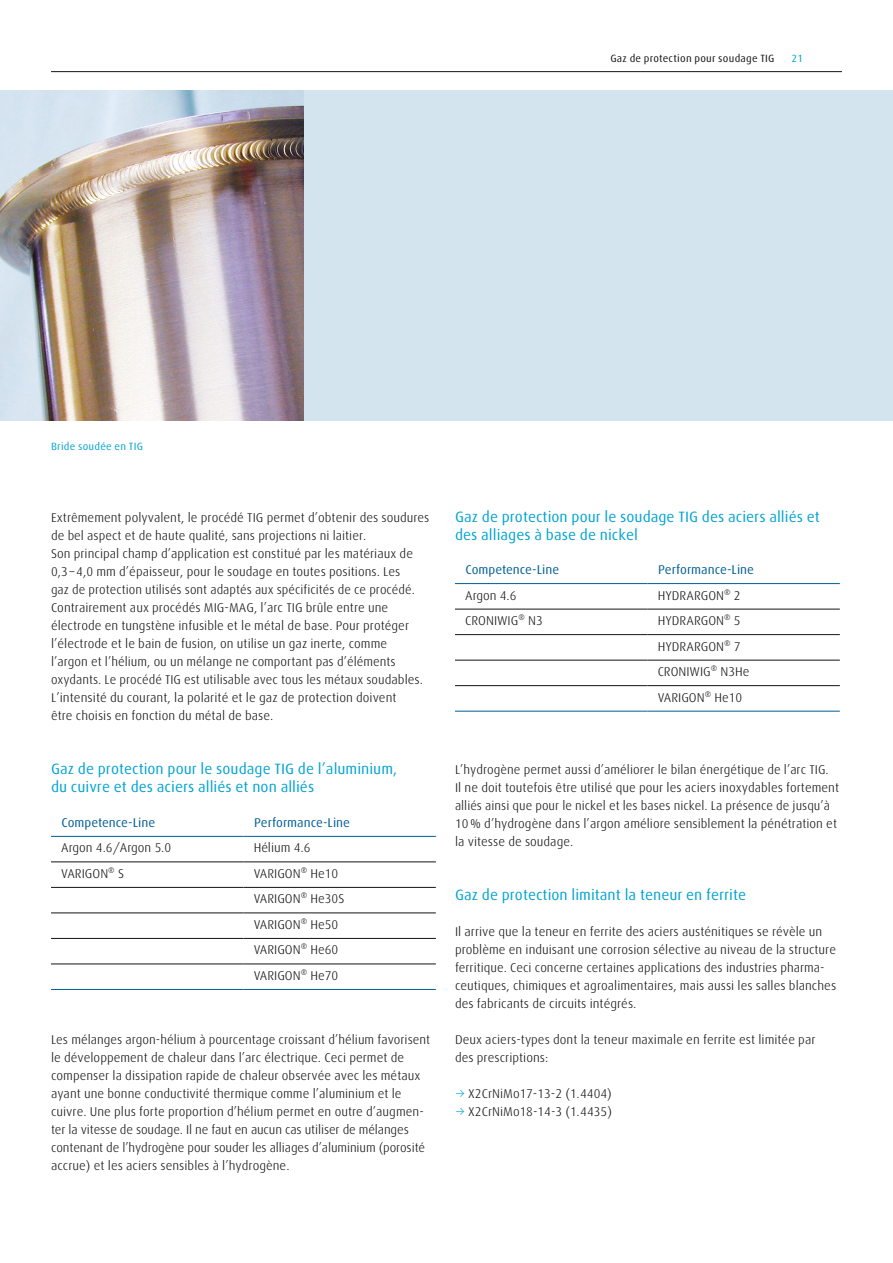
<style>
.page{position:relative;width:893px;height:1263px;background:#fff}
.page>*{position:absolute;margin:0;border:0;box-sizing:border-box;transform-origin:0 0}
.t1{font:15px/18px "Linde Dax Global";color:#00a3d3}
.t2{font:300 12.75px/18px "Linde Dax Global";color:#131413}
.t3{font:12.75px "Linde Dax Global";color:#005e95}
.t4{font:10.5px "Linde Dax Global";letter-spacing:.02em;color:#131413}
.t5{font:10.5px "Linde Dax Global";letter-spacing:.02em;color:#00a3d3}
.s1{color:#00a3d3}
</style>
<div class="page">
<div style="left:0;top:90px;width:893px;height:331px;background:#d4e4ee"></div>
<img style="left:0;top:90px;width:303px;height:331px">
<hr style="left:51px;top:836px;width:192px;height:1px;background:#005e95">
<hr style="left:243px;top:836px;width:193px;height:1px;background:#005e95">
<hr style="left:51px;top:862px;width:192px;height:1px;background:#131413">
<hr style="left:243px;top:862px;width:193px;height:1px;background:#131413">
<hr style="left:51px;top:887px;width:192px;height:1px;background:#131413">
<hr style="left:243px;top:887px;width:193px;height:1px;background:#131413">
<hr style="left:51px;top:913px;width:192px;height:1px;background:#131413">
<hr style="left:243px;top:913px;width:193px;height:1px;background:#131413">
<hr style="left:51px;top:938px;width:192px;height:1px;background:#131413">
<hr style="left:243px;top:938px;width:193px;height:1px;background:#131413">
<hr style="left:51px;top:964px;width:192px;height:1px;background:#131413">
<hr style="left:243px;top:964px;width:193px;height:1px;background:#131413">
<hr style="left:51px;top:989px;width:192px;height:1px;background:#005e95">
<hr style="left:243px;top:989px;width:193px;height:1px;background:#005e95">
<hr style="left:51px;top:71px;width:791px;height:1px;background:#131413">
<hr style="left:455px;top:583px;width:192px;height:1px;background:#005e95">
<hr style="left:647px;top:583px;width:193px;height:1px;background:#005e95">
<hr style="left:455px;top:609px;width:192px;height:1px;background:#131413">
<hr style="left:647px;top:609px;width:193px;height:1px;background:#131413">
<hr style="left:455px;top:634px;width:192px;height:1px;background:#131413">
<hr style="left:647px;top:634px;width:193px;height:1px;background:#131413">
<hr style="left:455px;top:660px;width:192px;height:1px;background:#131413">
<hr style="left:647px;top:660px;width:193px;height:1px;background:#131413">
<hr style="left:455px;top:685px;width:192px;height:1px;background:#131413">
<hr style="left:647px;top:685px;width:193px;height:1px;background:#131413">
<hr style="left:455px;top:711px;width:192px;height:1px;background:#005e95">
<hr style="left:647px;top:711px;width:193px;height:1px;background:#005e95">
<p class="t4" style="left:610px;top:52px;width:166px">Gaz de protection pour soudage TIG</p>
<p class="t5" style="left:792px;top:52px;width:13px">21</p>
<p class="t5" style="left:51px;top:440px;width:94px">Bride soudée en TIG</p>
<p class="t2" style="left:51px;top:509px;width:380px">Extrêmement polyvalent, le procédé TIG permet d’obtenir des soudures de bel aspect et de haute qualité, sans projections ni laitier.<br>Son principal champ d’application est constitué par les matériaux de 0,3–4,0 mm d’épaisseur, pour le soudage en toutes positions. Les<br>gaz de protection utilisés sont adaptés aux spécificités de ce procédé.<br>Contrairement aux procédés MIG-MAG, l’arc TIG brûle entre une électrode en tungstène infusible et le métal de base. Pour protéger l’électrode et le bain de fusion, on utilise un gaz inerte, comme<br>l’argon et l’hélium, ou un mélange ne comportant pas d’éléments oxydants. Le procédé TIG est utilisable avec tous les métaux soudables.<br>L’intensité du courant, la polarité et le gaz de protection doivent<br>être choisis en fonction du métal de base.</p>
<p class="t1" style="left:51px;top:760px;width:348px">Gaz de protection pour le soudage TIG de l’aluminium, du cuivre et des aciers alliés et non alliés</p>
<p class="t3" style="left:62px;top:815px;width:95px">Competence-Line</p>
<p class="t3" style="left:254px;top:815px;width:98px">Performance-Line</p>
<p class="t2" style="left:61px;top:839px;width:112px">Argon 4.6/Argon 5.0</p>
<p class="t2" style="left:254px;top:839px;width:58px">Hélium 4.6</p>
<p class="t2" style="left:61px;top:864px;width:64px">VARIGON® S</p>
<p class="t2" style="left:254px;top:861px;width:92px;line-height:25.5px">VARIGON® He10<br>VARIGON® He30S<br>VARIGON® He50<br>VARIGON® He60<br>VARIGON® He70</p>
<p class="t2" style="left:51px;top:1031px;width:381px">Les mélanges argon-hélium à pourcentage croissant d’hélium favorisent le développement de chaleur dans l’arc électrique. Ceci permet de compenser la dissipation rapide de chaleur observée avec les métaux ayant une bonne conductivité thermique comme l’aluminium et le cuivre. Une plus forte proportion d’hélium permet en outre d’augmen&shy;ter la vitesse de soudage. Il ne faut en aucun cas utiliser de mélanges contenant de l’hydrogène pour souder les alliages d’aluminium (porosité accrue) et les aciers sensibles à l’hydrogène.</p>
<p class="t1" style="left:455px;top:508px;width:366px">Gaz de protection pour le soudage TIG des aciers alliés et des alliages à base de nickel</p>
<p class="t3" style="left:466px;top:563px;width:95px">Competence-Line</p>
<p class="t3" style="left:658px;top:563px;width:98px">Performance-Line</p>
<p class="t2" style="left:465px;top:586px;width:53px">Argon 4.6</p>
<p class="t2" style="left:658px;top:586px;width:85px">HYDRARGON® 2</p>
<p class="t2" style="left:465px;top:612px;width:79px">CRONIWIG® N3</p>
<p class="t2" style="left:658px;top:608px;width:94px;line-height:25.5px">HYDRARGON® 5<br>HYDRARGON® 7<br>CRONIWIG® N3He<br>VARIGON® He10</p>
<p class="t2" style="left:455px;top:761px;width:386px">L’hydrogène permet aussi d’améliorer le bilan énergétique de l’arc TIG.<br>Il ne doit toutefois être utilisé que pour les aciers inoxydables fortement alliés ainsi que pour le nickel et les bases nickel. La présence de jusqu’à 10% d’hydrogène dans l’argon améliore sensiblement la pénétration et la vitesse de soudage.</p>
<p class="t1" style="left:455px;top:886px;width:293px">Gaz de protection limitant la teneur en ferrite</p>
<p class="t2" style="left:455px;top:923px;width:383px">Il arrive que la teneur en ferrite des aciers austénitiques se révèle un problème en induisant une corrosion sélective au niveau de la structure ferritique. Ceci concerne certaines applications des industries pharma&shy;ceutiques, chimiques et agroalimentaires, mais aussi les salles blanches des fabricants de circuits intégrés.</p>
<p class="t2" style="left:455px;top:1031px;width:362px">Deux aciers-types dont la teneur maximale en ferrite est limitée par des prescriptions:</p>
<p class="t2" style="left:455px;top:1085px;width:158px"><span class="s1">→</span> X2CrNiMo17-13-2 (1.4404)</p>
<p class="t2" style="left:455px;top:1103px;width:159px"><span class="s1">→</span> X2CrNiMo18-14-3 (1.4435)</p>
</div>
